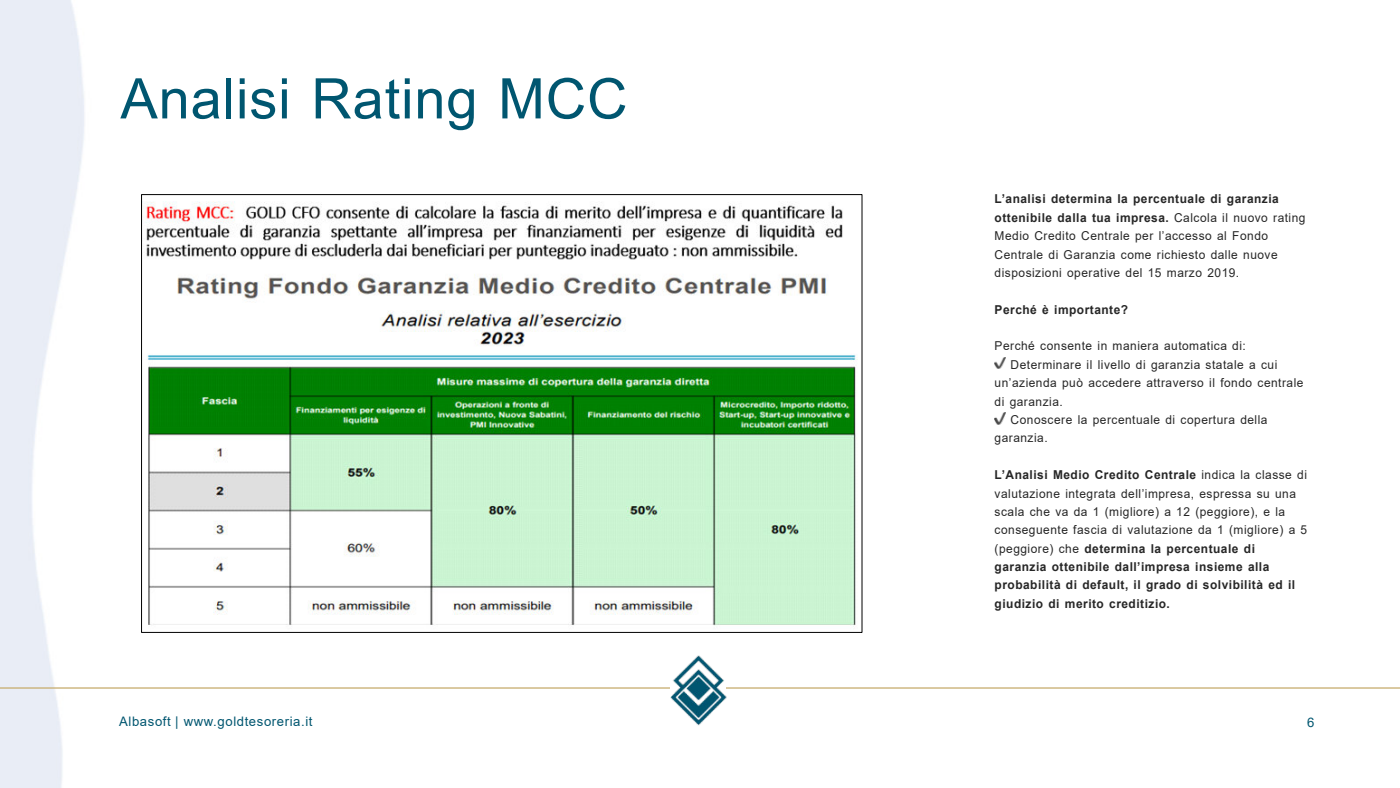
<style>
.page{position:relative;width:1400px;height:788px;background:#fff}
.page>*{position:absolute;margin:0;border:0;box-sizing:border-box;transform-origin:0 0}
.t1{font:56px "Arial";letter-spacing:.015em;color:#005670}
.t2{font:13.12px "Arial";letter-spacing:.045em;color:#005670}
.t3{font:12.25px/18.4px "Arial";letter-spacing:.04em;color:#262626}
.t4{font:700 12.25px/18.4px "Arial";letter-spacing:.04em;color:#262626}
.s1{font-weight:700}
.s2{font-weight:400}
</style>
<div class="page">
<img style="left:0;top:0;width:171px;height:788px">
<hr style="left:0;top:687px;width:1400px;height:1px;background:#c8ae71">
<img style="left:671px;top:655px;width:58px;height:70px">
<svg style="left:995px;top:358px;width:11px;height:11px"></svg>
<svg style="left:995px;top:413px;width:11px;height:11px"></svg>
<img style="left:143px;top:196px;width:715px;height:434px">
<h1 class="t1" style="left:120px;top:78px;width:509px">Analisi Rating MCC</h1>
<p class="t2" style="left:119px;top:716px;width:195px">Albasoft | www.goldtesoreria.it</p>
<p class="t3" style="left:995px;top:191px;width:312px"><span class="s1">L’analisi determina la percentuale di garanzia ottenibile dalla tua impresa.</span> Calcola il nuovo rating Medio Credito Centrale per l’accesso al Fondo Centrale di Garanzia come richiesto dalle nuove disposizioni operative del 15 marzo 2019.</p>
<p class="t4" style="left:995px;top:301px;width:135px">Perché è importante?</p>
<p class="t3" style="left:995px;top:338px;width:253px">Perché consente in maniera automatica di:</p>
<p class="t3" style="left:1011px;top:356px;width:268px">Determinare il livello di garanzia statale a cui</p>
<p class="t3" style="left:995px;top:375px;width:310px">un’azienda può accedere attraverso il fondo centrale</p>
<p class="t3" style="left:995px;top:393px;width:70px">di garanzia.</p>
<p class="t3" style="left:1011px;top:411px;width:258px">Conoscere la percentuale di copertura della</p>
<p class="t3" style="left:995px;top:430px;width:55px">garanzia.</p>
<p class="t4" style="left:995px;top:467px;width:314px">L’Analisi Medio Credito Centrale <span class="s2">indica la classe di valutazione integrata dell’impresa, espressa su una scala che va da 1 (migliore) a 12 (peggiore), e la conseguente fascia di valutazione da 1 (migliore) a 5 (peggiore) che</span> determina la percentuale di garanzia ottenibile dall’impresa insieme alla probabilità di default, il grado di solvibilità ed il giudizio di merito creditizio.</p>
<p class="t2" style="left:1307px;top:717px;width:9px">6</p>
</div>
